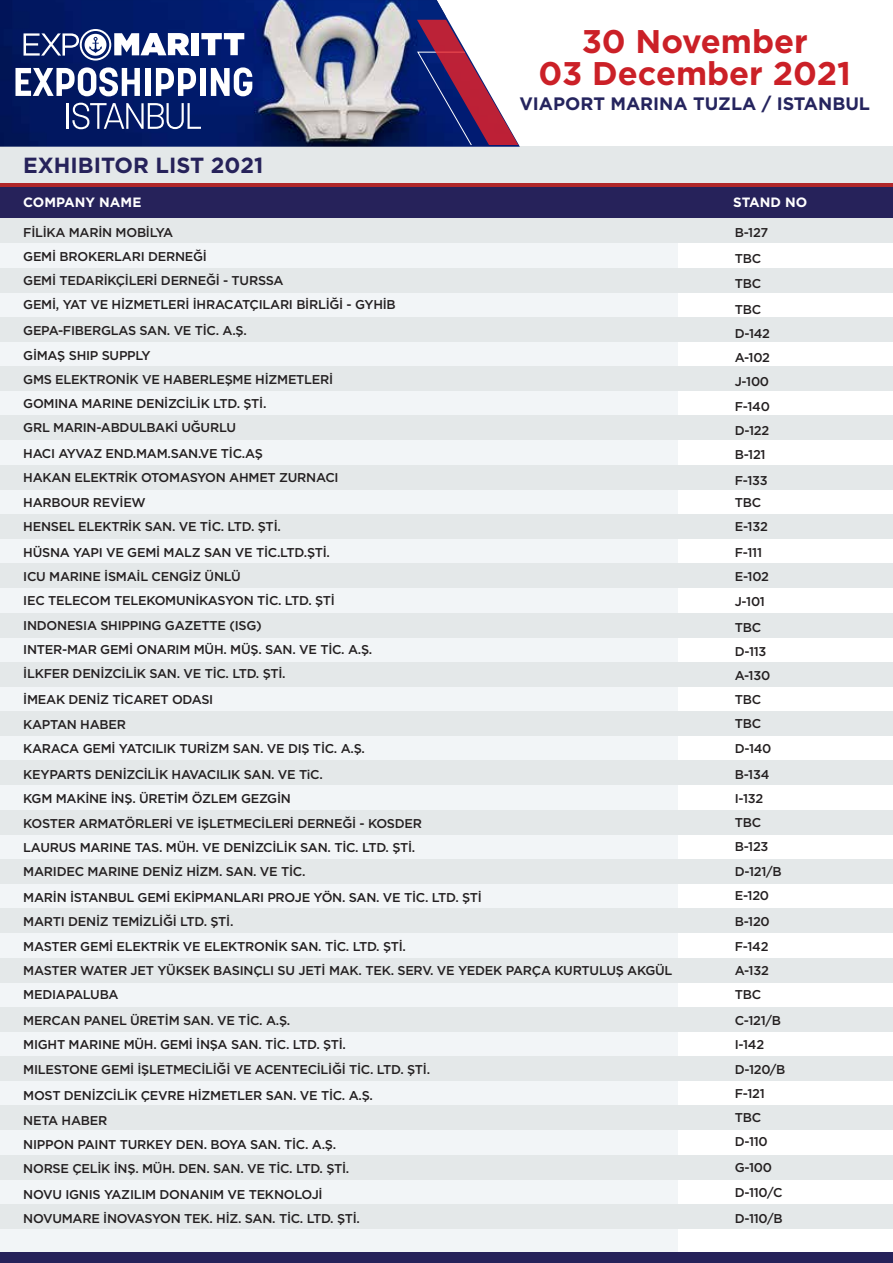
<style>
.page{position:relative;width:893px;height:1263px;background:#fff}
.page>*{position:absolute;margin:0;border:0;box-sizing:border-box;transform-origin:0 0}
.t1{font:700 32.7px/31.5px "Gotham";color:#cb2027;text-align:center}
.t2{font:700 21.9px "Gotham";color:#26225a}
.t3{font:700 18px "Gotham";color:#25245e}
.t4{font:700 13.5px "Gotham";color:#fff}
.t5{font:500 12.75px/24px "Gotham";letter-spacing:-.02em;color:#231f20}
</style>
<div class="page">
<div style="left:0;top:194px;width:678px;height:1069px;background:#f2f5f7"></div>
<div style="left:0;top:147px;width:893px;height:40px;background:#e4e8e9"></div>
<div style="left:0;top:187px;width:893px;height:31px;background:#26225a"></div>
<div style="left:0;top:1253px;width:893px;height:10px;background:#26225a"></div>
<hr style="left:0;top:183px;width:893px;height:4px;background:#b02729">
<div style="left:0;top:218px;width:893px;height:25px;background:#e4e8e9"></div>
<div style="left:0;top:268px;width:893px;height:24px;background:#e4e8e9"></div>
<div style="left:0;top:317px;width:893px;height:25px;background:#e4e8e9"></div>
<div style="left:0;top:366px;width:893px;height:25px;background:#e4e8e9"></div>
<div style="left:0;top:416px;width:893px;height:24px;background:#e4e8e9"></div>
<div style="left:0;top:465px;width:893px;height:24px;background:#e4e8e9"></div>
<div style="left:0;top:514px;width:893px;height:25px;background:#e4e8e9"></div>
<div style="left:0;top:563px;width:893px;height:25px;background:#e4e8e9"></div>
<div style="left:0;top:613px;width:893px;height:24px;background:#e4e8e9"></div>
<div style="left:0;top:662px;width:893px;height:25px;background:#e4e8e9"></div>
<div style="left:0;top:711px;width:893px;height:25px;background:#e4e8e9"></div>
<div style="left:0;top:760px;width:893px;height:25px;background:#e4e8e9"></div>
<div style="left:0;top:810px;width:893px;height:24px;background:#e4e8e9"></div>
<div style="left:0;top:859px;width:893px;height:25px;background:#e4e8e9"></div>
<div style="left:0;top:908px;width:893px;height:25px;background:#e4e8e9"></div>
<div style="left:0;top:958px;width:893px;height:24px;background:#e4e8e9"></div>
<div style="left:0;top:1007px;width:893px;height:25px;background:#e4e8e9"></div>
<div style="left:0;top:1056px;width:893px;height:25px;background:#e4e8e9"></div>
<div style="left:0;top:1105px;width:893px;height:25px;background:#e4e8e9"></div>
<div style="left:0;top:1155px;width:893px;height:24px;background:#e4e8e9"></div>
<div style="left:0;top:1204px;width:893px;height:25px;background:#e4e8e9"></div>
<svg style="left:0;top:0;width:518px;height:145px"></svg>
<h2 class="t2" style="left:23px;top:151px;width:241px">EXHIBITOR LIST 2021</h2>
<h1 class="t1" style="left:539px;top:26px;width:314px">30 November<br>03 December 2021</h1>
<h3 class="t3" style="left:519px;top:92px;width:352px">VIAPORT MARINA TUZLA / ISTANBUL</h3>
<p class="t4" style="left:23px;top:193px;width:120px">COMPANY NAME</p>
<p class="t4" style="left:733px;top:193px;width:76px">STAND NO</p>
<p class="t5" style="left:23px;top:221px;width:374px">FİLİKA MARİN MOBİLYA<br>GEMİ BROKERLARI DERNEĞİ<br>GEMİ TEDARİKÇİLERİ DERNEĞİ - TURSSA<br>GEMİ, YAT VE HİZMETLERİ İHRACATÇILARI BİRLİĞİ - GYHİB</p>
<p class="t5" style="left:23px;top:317px;width:225px;line-height:25.5px">GEPA-FIBERGLAS SAN. VE TİC. A.Ş.<br>GİMAŞ SHIP SUPPLY</p>
<p class="t5" style="left:23px;top:367px;width:311px">GMS ELEKTRONİK VE HABERLEŞME HİZMETLERİ<br>GOMINA MARINE DENİZCİLİK LTD. ŞTİ.<br>GRL MARIN-ABDULBAKİ UĞURLU</p>
<p class="t5" style="left:23px;top:441px;width:317px">HACI AYVAZ END.MAM.SAN.VE TİC.AŞ<br>HAKAN ELEKTRİK OTOMASYON AHMET ZURNACI</p>
<p class="t5" style="left:23px;top:490px;width:259px">HARBOUR REVİEW<br>HENSEL ELEKTRİK SAN. VE TİC. LTD. ŞTİ.</p>
<p class="t5" style="left:23px;top:540px;width:313px">HÜSNA YAPI VE GEMİ MALZ SAN VE TİC.LTD.ŞTİ.<br>ICU MARINE İSMAİL CENGİZ ÜNLÜ<br>IEC TELECOM TELEKOMUNİKASYON TİC. LTD. ŞTİ</p>
<p class="t5" style="left:23px;top:613px;width:351px">INDONESIA SHIPPING GAZETTE (ISG)<br>INTER-MAR GEMİ ONARIM MÜH. MÜŞ. SAN. VE TİC. A.Ş.<br>İLKFER DENİZCİLİK SAN. VE TİC. LTD. ŞTİ.</p>
<p class="t5" style="left:23px;top:686px;width:192px;line-height:25.5px">İMEAK DENİZ TİCARET ODASI<br>KAPTAN HABER</p>
<p class="t5" style="left:23px;top:736px;width:343px;line-height:25.5px">KARACA GEMİ YATCILIK TURİZM SAN. VE DIŞ TİC. A.Ş.<br>KEYPARTS DENİZCİLİK HAVACILIK SAN. VE TiC.</p>
<p class="t5" style="left:23px;top:785px;width:400px;line-height:25.5px">KGM MAKİNE İNŞ. ÜRETİM ÖZLEM GEZGİN<br>KOSTER ARMATÖRLERİ VE İŞLETMECİLERİ DERNEĞİ - KOSDER</p>
<p class="t5" style="left:23px;top:835px;width:393px">LAURUS MARINE TAS. MÜH. VE DENİZCİLİK SAN. TİC. LTD. ŞTİ.<br>MARIDEC MARINE DENİZ HİZM. SAN. VE TİC.</p>
<p class="t5" style="left:23px;top:885px;width:460px">MARİN İSTANBUL GEMİ EKİPMANLARI PROJE YÖN. SAN. VE TİC. LTD. ŞTİ<br>MARTI DENİZ TEMİZLİĞİ LTD. ŞTİ.</p>
<p class="t5" style="left:23px;top:934px;width:651px">MASTER GEMİ ELEKTRİK VE ELEKTRONİK SAN. TİC. LTD. ŞTİ.<br>MASTER WATER JET YÜKSEK BASINÇLI SU JETİ MAK. TEK. SERV. VE YEDEK PARÇA KURTULUŞ AKGÜL<br>MEDIAPALUBA</p>
<p class="t5" style="left:23px;top:1008px;width:324px">MERCAN PANEL ÜRETİM SAN. VE TİC. A.Ş.<br>MIGHT MARINE MÜH. GEMİ İNŞA SAN. TİC. LTD. ŞTİ.</p>
<p class="t5" style="left:23px;top:1057px;width:408px;line-height:25.5px">MILESTONE GEMİ İŞLETMECİLİĞİ VE ACENTECİLİĞİ TİC. LTD. ŞTİ.<br>MOST DENİZCİLİK ÇEVRE HİZMETLER SAN. VE TİC. A.Ş.<br>NETA HABER</p>
<p class="t5" style="left:23px;top:1132px;width:327px">NIPPON PAINT TURKEY DEN. BOYA SAN. TİC. A.Ş.<br>NORSE ÇELİK İNŞ. MÜH. DEN. SAN. VE TİC. LTD. ŞTİ.</p>
<p class="t5" style="left:23px;top:1182px;width:338px">NOVU IGNIS YAZILIM DONANIM VE TEKNOLOJİ<br>NOVUMARE İNOVASYON TEK. HİZ. SAN. TİC. LTD. ŞTİ.</p>
<p class="t5" style="left:735px;top:220px;width:35px;line-height:25.5px">B-127<br>TBC<br>TBC<br>TBC</p>
<p class="t5" style="left:735px;top:321px;width:37px;text-align:justify">D-142<br>A-102<br>J-100</p>
<p class="t5" style="left:735px;top:395px;width:37px;text-align:justify">F-140<br>D-122<br>B-121</p>
<p class="t5" style="left:735px;top:469px;width:34px;line-height:22.5px">F-133<br>TBC</p>
<p class="t5" style="left:735px;top:514px;width:35px;line-height:25.5px">E-132<br>F-111</p>
<p class="t5" style="left:735px;top:563px;width:36px;line-height:25.5px">E-102<br>J-101<br>TBC</p>
<p class="t5" style="left:735px;top:639px;width:37px">D-113<br>A-130<br>TBC<br>TBC</p>
<p class="t5" style="left:735px;top:736px;width:38px;line-height:25.5px">D-140<br>B-134</p>
<p class="t5" style="left:735px;top:786px;width:35px">I-132<br>TBC<br>B-123</p>
<p class="t5" style="left:735px;top:860px;width:49px">D-121/B<br>E-120</p>
<p class="t5" style="left:735px;top:908px;width:37px;line-height:25.5px">B-120<br>F-142</p>
<p class="t5" style="left:735px;top:959px;width:36px">A-132<br>TBC</p>
<p class="t5" style="left:735px;top:1008px;width:48px">C-121/B<br>I-142</p>
<p class="t5" style="left:735px;top:1058px;width:52px">D-120/B<br>F-121<br>TBC<br>D-110</p>
<p class="t5" style="left:735px;top:1154px;width:49px;line-height:25.5px">G-100<br>D-110/C<br>D-110/B</p>
</div>
